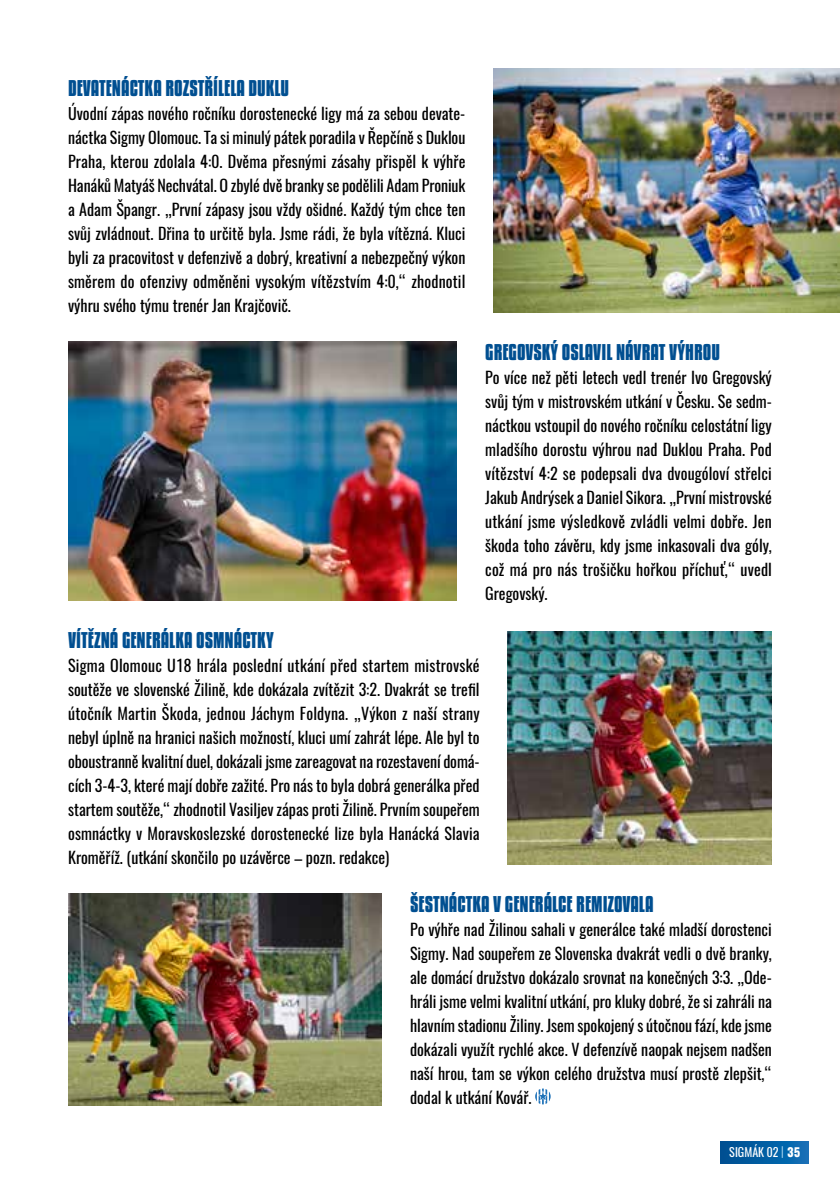
<style>
.page{position:relative;width:840px;height:1191px;background:#fff}
.page>*{position:absolute;margin:0;border:0;box-sizing:border-box;transform-origin:0 0}
.t1{font:700 20px "Kenyan Coffee Rg";color:#004f91}
.t2{font:16px/24px "Oswald";color:#000;text-align:justify}
.t3{font:12px "Oswald";color:#fff}
.s1{font-weight:300;color:#c9e9fb}
.s2{font-weight:800}
</style>
<div class="page">
<img style="left:493px;top:68px;width:346px;height:244px">
<img style="left:68px;top:342px;width:388px;height:258px">
<img style="left:507px;top:631px;width:264px;height:233px">
<svg style="left:535px;top:1088px;width:15px;height:16px"></svg>
<img style="left:68px;top:893px;width:313px;height:213px">
<div style="left:720px;top:1141px;width:88px;height:22px;background:linear-gradient(to right,#004e90,#0c6fb6)"></div>
<p class="t1" style="left:68px;top:75px;width:222px">DEVATENÁCTKA ROZSTŘÍLELA DUKLU</p>
<p class="t2" style="left:68px;top:102px;width:398px">Úvodní zápas nového ročníku dorostenecké ligy má za sebou devate&shy;náctka Sigmy Olomouc. Ta si minulý pátek poradila v Řepčíně s Duklou Praha, kterou zdolala 4:0. Dvěma přesnými zásahy přispěl k výhře Hanáků Matyáš Nechvátal. O zbylé dvě branky se podělili Adam Proniuk a Adam Špangr. „První zápasy jsou vždy ošidné. Každý tým chce ten svůj zvládnout. Dřina to určitě byla. Jsme rádi, že byla vítězná. Kluci byli za pracovitost v defenzivě a dobrý, kreativní a nebezpečný výkon směrem do ofenzivy odměněni vysokým vítězstvím 4:0,“ zhodnotil výhru svého týmu trenér Jan Krajčovič.</p>
<p class="t1" style="left:485px;top:339px;width:236px">GREGOVSKÝ OSLAVIL NÁVRAT VÝHROU</p>
<p class="t2" style="left:485px;top:366px;width:288px">Po více než pěti letech vedl trenér Ivo Gregovský svůj tým v mistrovském utkání v Česku. Se sedm&shy;náctkou vstoupil do nového ročníku celostátní ligy mladšího dorostu výhrou nad Duklou Praha. Pod vítězství 4:2 se podepsali dva dvougóloví střelci Jakub Andrýsek a Daniel Sikora. „První mistrovské utkání jsme výsledkově zvládli velmi dobře. Jen škoda toho závěru, kdy jsme inkasovali dva góly, což má pro nás trošičku hořkou příchuť,“ uvedl Gregovský.</p>
<p class="t1" style="left:68px;top:627px;width:207px">VÍTĚZNÁ GENERÁLKA OSMNÁCTKY</p>
<p class="t2" style="left:68px;top:654px;width:413px">Sigma Olomouc U18 hrála poslední utkání před startem mistrovské soutěže ve slovenské Žilině, kde dokázala zvítězit 3:2. Dvakrát se trefil útočník Martin Škoda, jednou Jáchym Foldyna. „Výkon z naší strany nebyl úplně na hranici našich možností, kluci umí zahrát lépe. Ale byl to oboustranně kvalitní duel, dokázali jsme zareagovat na rozestavení domá&shy;cích 3-4-3, které mají dobře zažité. Pro nás to byla dobrá generálka před startem soutěže,“ zhodnotil Vasiljev zápas proti Žilině. Prvním soupeřem osmnáctky v Moravskoslezské dorostenecké lize byla Hanácká Slavia Kroměříž. (utkání skončilo po uzávěrce – pozn. redakce)</p>
<p class="t1" style="left:410px;top:891px;width:245px">ŠESTNÁCTKA V GENERÁLCE REMIZOVALA</p>
<p class="t2" style="left:410px;top:918px;width:363px">Po výhře nad Žilinou sahali v generálce také mladší dorostenci Sigmy. Nad soupeřem ze Slovenska dvakrát vedli o dvě branky, ale domácí družstvo dokázalo srovnat na konečných 3:3. „Ode&shy;hráli jsme velmi kvalitní utkání, pro kluky dobré, že si zahráli na hlavním stadionu Žiliny. Jsem spokojený s útočnou fází, kde jsme dokázali využít rychlé akce. V defenzívě naopak nejsem nadšen naší hrou, tam se výkon celého družstva musí prostě zlepšit,“ dodal k utkání Kovář.</p>
<p class="t3" style="left:729px;top:1144px;width:72px">SIGMÁK 02 <span class="s1">|</span> <span class="s2">35</span></p>
</div>
